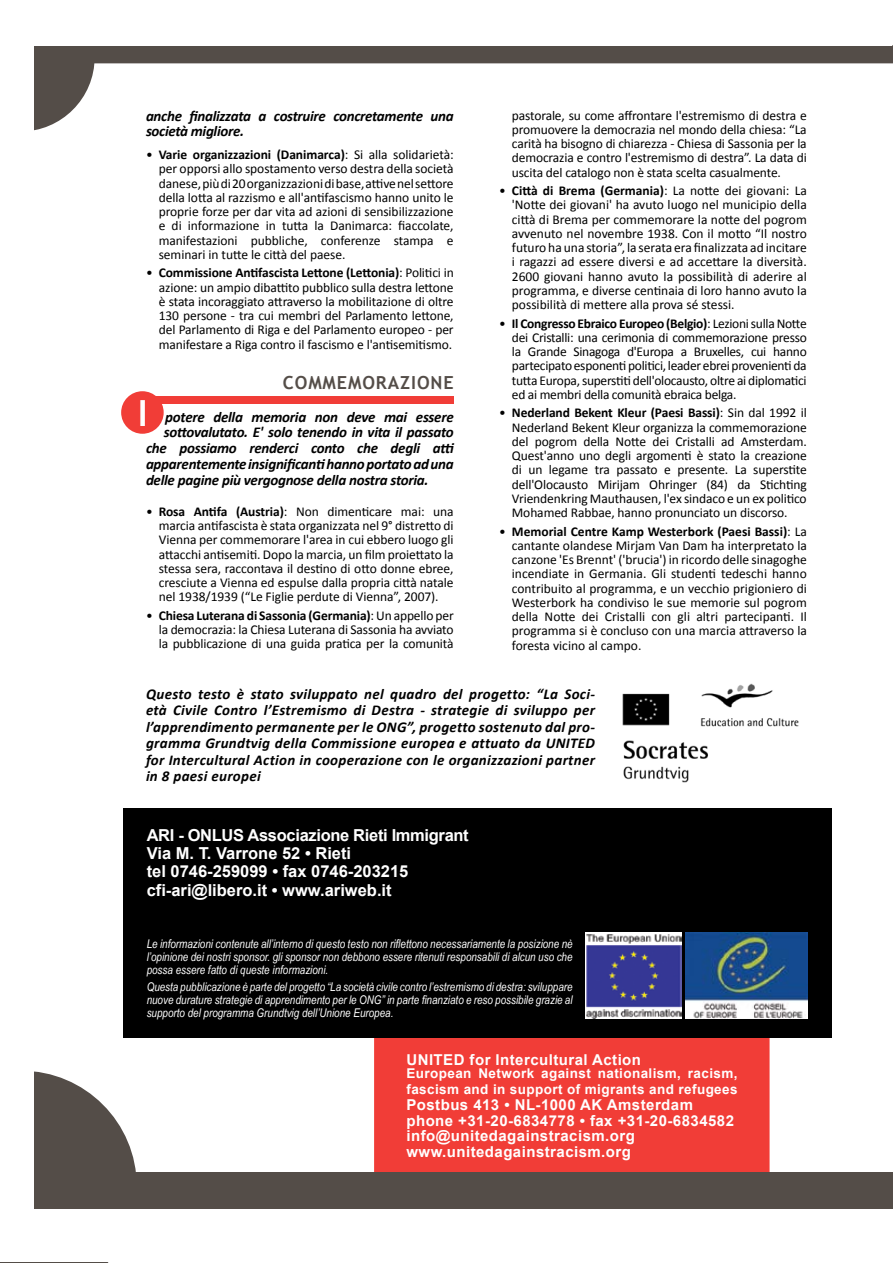
<style>
.page{position:relative;width:893px;height:1263px;background:#fff}
.page>*{position:absolute;margin:0;border:0;box-sizing:border-box;transform-origin:0 0}
.t1{font:700 36px "Trebuchet MS";color:#fff}
.t2{font:700 18px "Trebuchet MS";letter-spacing:.05em;color:#544d48}
.t3{font:700 16.5px/18px "Arial";color:#fff}
.t4{font:italic 700 15px/16.5px "Calibri";letter-spacing:-.02em;color:#000}
.t5{font:700 15px/15.8px "Arial";letter-spacing:.03em;color:#fff}
.t6{font:13.5px/14.2px "Calibri";letter-spacing:-.01em;color:#000;text-align:justify}
.t7{font:700 13.5px/15.8px "Arial";letter-spacing:.03em;color:#fff}
.t8{font:italic 12px/13.2px "Arial Narrow";color:#fff;text-align:justify}
.s1{font-weight:700}
</style>
<div class="page">
<div style="left:376px;top:839px;width:392px;height:341px;background:#f13d37"></div>
<svg style="left:34px;top:46px;width:61px;height:85px"></svg>
<div style="left:83px;top:45px;width:810px;height:18px;background:#544d48"></div>
<div style="left:0;top:0;width:892px;height:46px;background:#fff"></div>
<img style="left:622px;top:683px;width:177px;height:100px">
<svg style="left:0;top:1071px;width:188px;height:192px"></svg>
<div style="left:31px;top:1172px;width:862px;height:36px;background:#544d48"></div>
<div style="left:0;top:26px;width:34px;height:1224px;background:#fff"></div>
<div style="left:0;top:1209px;width:892px;height:52px;background:#fff"></div>
<div style="left:130px;top:397px;width:324px;height:7px;background:#f13d37"></div>
<div style="left:121px;top:391px;width:43px;height:43px;background:#f13d37;border-radius:50%"></div>
<div style="left:123px;top:808px;width:708px;height:230px;background:#000"></div>
<img style="left:686px;top:932px;width:122px;height:87px">
<img style="left:585px;top:932px;width:96px;height:87px">
<p class="t6" style="left:512px;top:107px;width:296px">pastorale, su come affrontare l'estremismo di destra e promuovere la democrazia nel mondo della chiesa: “La carità ha bisogno di chiarezza - Chiesa di Sassonia per la democrazia e contro l'estremismo di destra”. La data di uscita del catalogo non è stata scelta casualmente.</p>
<p class="t6" style="left:512px;top:183px;width:296px;text-indent:-13px">• <span class="s1">Città di Brema (Germania)</span>: La notte dei giovani: La 'Notte dei giovani' ha avuto luogo nel municipio della città di Brema per commemorare la notte del pogrom avvenuto nel novembre 1938. Con il motto “Il nostro futuro ha una storia”, la serata era finalizzata ad incitare i ragazzi ad essere diversi e ad accettare la diversità.<br>2600 giovani hanno avuto la possibilità di aderire al programma, e diverse centinaia di loro hanno avuto la possibilità di mettere alla prova sé stessi.</p>
<p class="t6" style="left:512px;top:315px;width:296px;text-indent:-13px">• <span class="s1">Il Congresso Ebraico Europeo (Belgio)</span>: Lezioni sulla Notte dei Cristalli: una cerimonia di commemorazione presso la Grande Sinagoga d'Europa a Bruxelles, cui hanno partecipato esponenti politici, leader ebrei provenienti da tutta Europa, superstiti dell'olocausto, oltre ai diplomatici ed ai membri della comunità ebraica belga.</p>
<p class="t6" style="left:512px;top:405px;width:296px;text-indent:-13px">• <span class="s1">Nederland Bekent Kleur (Paesi Bassi)</span>: Sin dal 1992 il Nederland Bekent Kleur organizza la commemorazione del pogrom della Notte dei Cristalli ad Amsterdam.<br>Quest'anno uno degli argomenti è stato la creazione di un legame tra passato e presente. La superstite dell'Olocausto Mirijam Ohringer (84) da Stichting Vriendenkring Mauthausen, l'ex sindaco e un ex politico Mohamed Rabbae, hanno pronunciato un discorso.</p>
<p class="t6" style="left:512px;top:523px;width:296px;text-indent:-13px">• <span class="s1">Memorial Centre Kamp Westerbork (Paesi Bassi)</span>: La cantante olandese Mirjam Van Dam ha interpretato la canzone 'Es Brennt' ('brucia') in ricordo delle sinagoghe incendiate in Germania. Gli studenti tedeschi hanno contribuito al programma, e un vecchio prigioniero di Westerbork ha condiviso le sue memorie sul pogrom della Notte dei Cristalli con gli altri partecipanti. Il programma si è concluso con una marcia attraverso la foresta vicino al campo.</p>
<p class="t4" style="left:146px;top:685px;width:451px;text-align:justify">Questo testo è stato sviluppato nel quadro del progetto: “La Soci&shy;età Civile Contro l’Estremismo di Destra - strategie di sviluppo per l’apprendimento permanente per le ONG”, progetto sostenuto dal pro&shy;gramma Grundtvig della Commissione europea e attuato da UNITED for Intercultural Action in cooperazione con le organizzazioni partner in 8 paesi europei</p>
<p class="t4" style="left:146px;top:107px;width:309px;line-height:15.8px">anche finalizzata a costruire concretamente una società migliore.</p>
<p class="t6" style="left:159px;top:147px;width:296px;text-indent:-13px">• <span class="s1">Varie organizzazioni (Danimarca)</span>: Si alla solidarietà: per opporsi allo spostamento verso destra della società danese, più di 20 organizzazioni di base, attive nel settore della lotta al razzismo e all'antifascismo hanno unito le proprie forze per dar vita ad azioni di sensibilizzazione e di informazione in tutta la Danimarca: fiaccolate, manifestazioni pubbliche, conferenze stampa e seminari in tutte le città del paese.</p>
<p class="t6" style="left:159px;top:265px;width:296px;text-indent:-13px">• <span class="s1">Commissione Antifascista Lettone (Lettonia)</span>: Politici in azione: un ampio dibattito pubblico sulla destra lettone è stata incoraggiato attraverso la mobilitazione di oltre 130 persone - tra cui membri del Parlamento lettone, del Parlamento di Riga e del Parlamento europeo - per manifestare a Riga contro il fascismo e l'antisemitismo.</p>
<h2 class="t2" style="left:283px;top:371px;width:172px">COMMEMORAZIONE</h2>
<p class="t4" style="left:165px;top:408px;width:290px">potere della memoria non deve mai essere</p>
<p class="t4" style="left:164px;top:423px;width:291px">sottovalutato. E' solo tenendo in vita il passato</p>
<p class="t4" style="left:146px;top:439px;width:310px">che possiamo renderci conto che degli atti</p>
<p class="t4" style="left:146px;top:455px;width:309px">apparentemente insignificanti hanno portato ad una</p>
<p class="t4" style="left:146px;top:471px;width:284px">delle pagine più vergognose della nostra storia.</p>
<p class="t6" style="left:159px;top:503px;width:296px;text-indent:-13px">• <span class="s1">Rosa Antifa (Austria)</span>: Non dimenticare mai: una marcia antifascista è stata organizzata nel 9° distretto di Vienna per commemorare l'area in cui ebbero luogo gli attacchi antisemiti. Dopo la marcia, un film proiettato la stessa sera, raccontava il destino di otto donne ebree, cresciute a Vienna ed espulse dalla propria città natale nel 1938/1939 (“Le Figlie perdute di Vienna”, 2007).</p>
<p class="t6" style="left:159px;top:607px;width:296px;text-indent:-13px">• <span class="s1">Chiesa Luterana di Sassonia (Germania)</span>: Un appello per la democrazia: la Chiesa Luterana di Sassonia ha avviato la pubblicazione di una guida pratica per la comunità</p>
<h1 class="t1" style="left:138px;top:391px;width:12px">I</h1>
<p class="t3" style="left:147px;top:826px;width:324px">ARI - ONLUS Associazione Rieti Immigrant<br>Via M. T. Varrone 52 • Rieti<br>tel 0746-259099 • fax 0746-203215</p>
<p class="t3" style="left:147px;top:882px;width:246px">cfi-ari@libero.it • www.ariweb.it</p>
<p class="t8" style="left:147px;top:937px;width:427px">Le informazioni contenute all’interno di questo testo non riflettono necessariamente la posizione nè l’opinione dei nostri sponsor. gli sponsor non debbono essere ritenuti responsabili di alcun uso che possa essere fatto di queste informazioni.</p>
<p class="t8" style="left:147px;top:980px;width:427px;line-height:12.8px">Questa pubblicazione è parte del progetto “La società civile contro l’estremismo di destra: sviluppare nuove durature strategie di apprendimento per le ONG” in parte finanziato e reso possibile grazie al supporto del programma Grundtvig dell’Unione Europea.</p>
<p class="t5" style="left:406px;top:1052px;width:236px">UNITED for Intercultural Action</p>
<p class="t7" style="left:406px;top:1066px;width:333px">European Network against nationalism, racism, fascism and in support of migrants and refugees</p>
<p class="t5" style="left:406px;top:1097px;width:329px">Postbus 413 • NL-1000 AK Amsterdam phone +31-20-6834778 • fax +31-20-6834582 info@unitedagainstracism.org www.unitedagainstracism.org</p>
</div>
